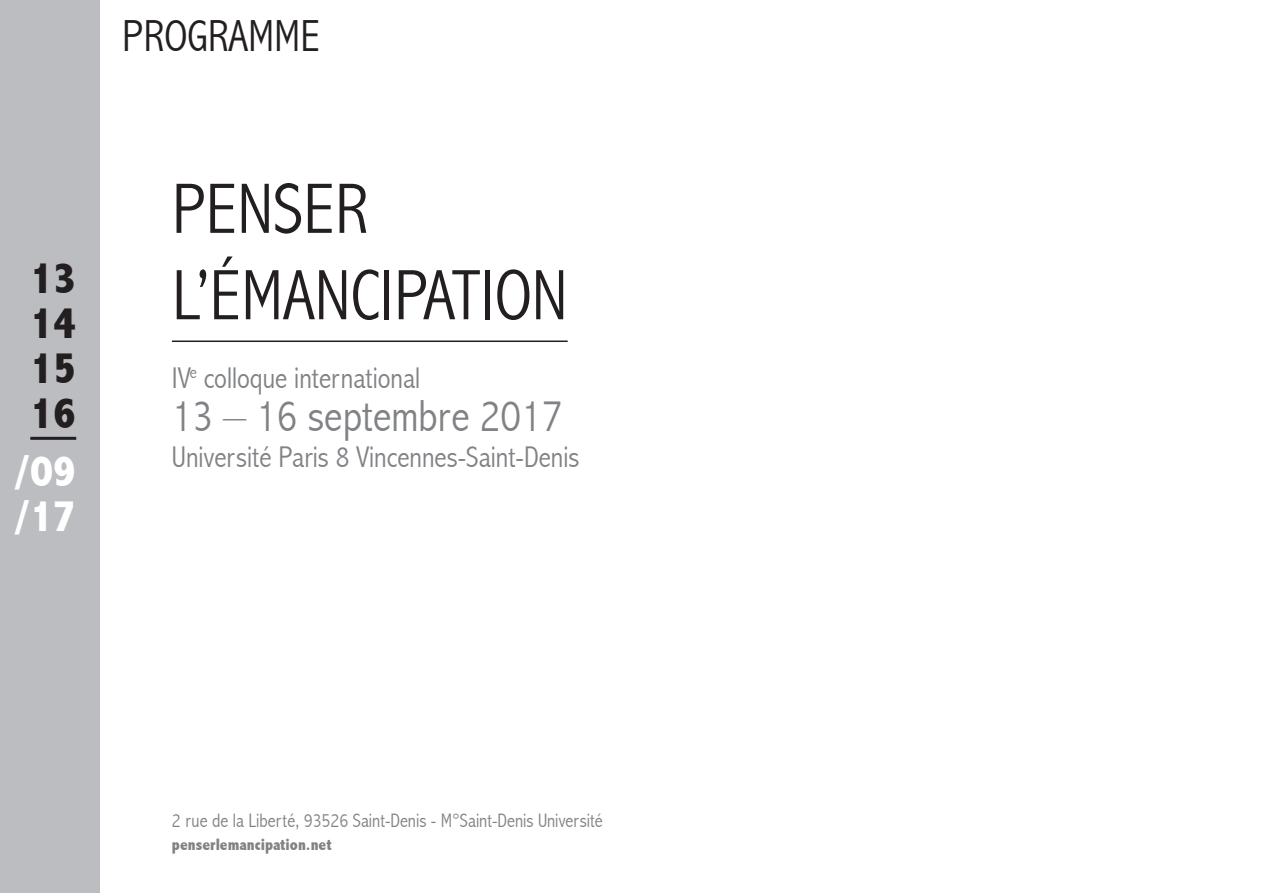
<style>
.page{position:relative;width:1263px;height:893px;background:#fff}
.page>*{position:absolute;margin:0;border:0;box-sizing:border-box;transform-origin:0 0}
.t1{font:300 condensed 72px/86.4px "Abadi";color:#231f20}
.t2{font:300 condensed 45px "Abadi";color:#808285}
.t3{font:300 condensed 45px "Abadi";color:#231f20}
.t4{font:800 condensed 45px/45px "Abadi";color:#231f20;text-align:justify}
.t5{font:800 condensed 45px/45px "Abadi";color:#fff}
.t6{font:300 condensed 30px "Abadi";color:#808285}
.t7{font:300 condensed 19.5px "Abadi";color:#808285}
.t8{font:800 condensed 16.5px "Abadi";color:#808285}
</style>
<div class="page">
<div style="left:0;top:0;width:100px;height:893px;background:#bcbdc0"></div>
<hr style="left:30px;top:437px;width:46px;height:3px;background:#231f20">
<hr style="left:172px;top:340px;width:396px;height:2px;background:#231f20">
<h2 class="t3" style="left:122px;top:10px;width:199px">Programme</h2>
<h2 class="t4" style="left:30px;top:256px;width:47px">13<br>14<br>15<br>16</h2>
<h2 class="t5" style="left:13px;top:449px;width:64px">/09 /17</h2>
<h1 class="t1" style="left:172px;top:166px;width:397px">Penser l’émancipation</h1>
<p class="t6" style="left:172px;top:361px;width:250px">IV<sup>e</sup> colloque international</p>
<h2 class="t2" style="left:172px;top:390px;width:392px">13 – 16 septembre 2017</h2>
<p class="t6" style="left:172px;top:440px;width:409px">Université Paris 8 Vincennes-Saint-Denis</p>
<p class="t7" style="left:172px;top:809px;width:432px">2 rue de la Liberté, 93526 Saint-Denis - M°Saint-Denis Université</p>
<p class="t8" style="left:172px;top:835px;width:161px">penserlemancipation.net</p>
</div>
